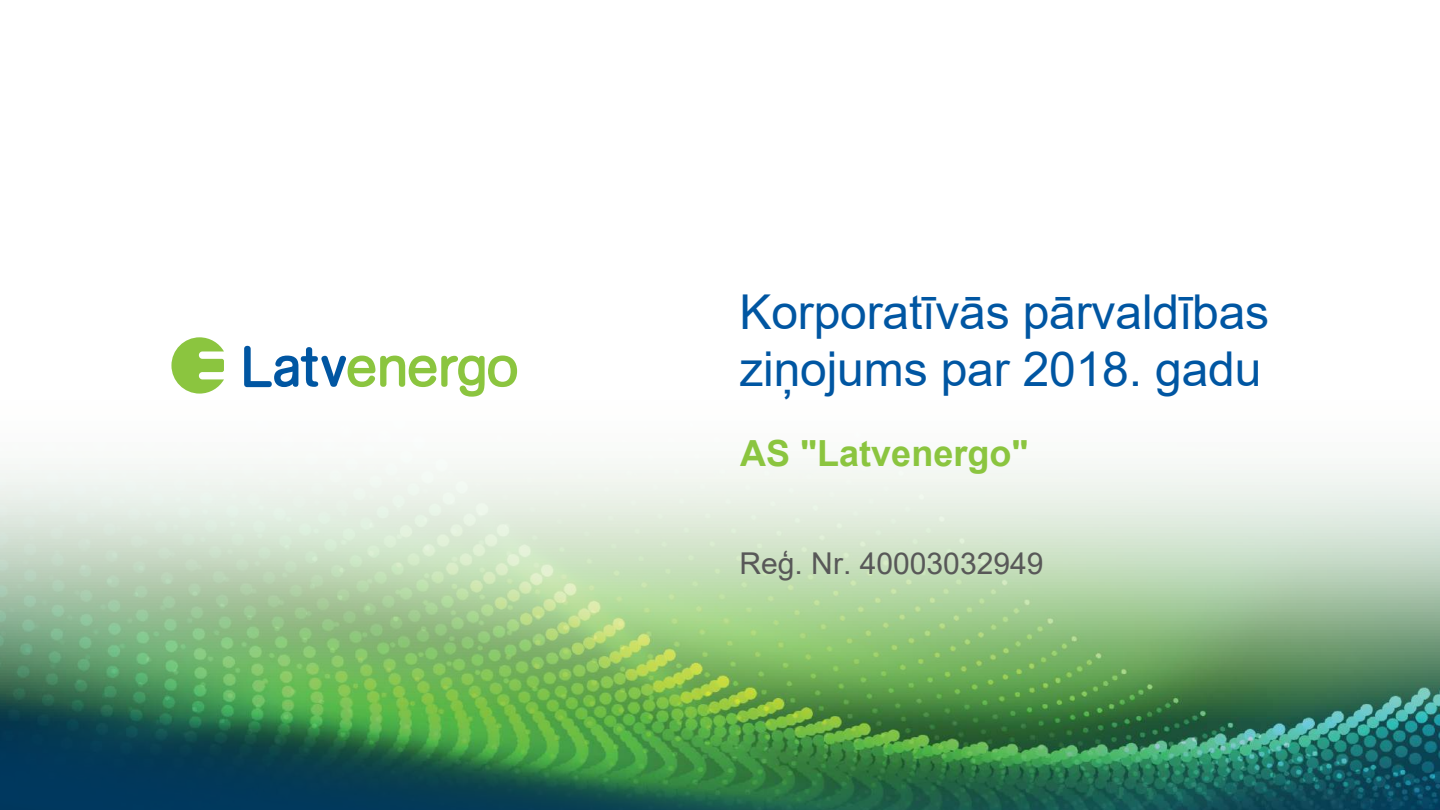
<style>
.page{position:relative;width:1440px;height:810px;background:#fff}
.page>*{position:absolute;margin:0;border:0;box-sizing:border-box;transform-origin:0 0}
.t1{font:48px/57.6px "Arial";letter-spacing:-.005em;color:#0056a2}
.t2{font:700 36px "Arial";color:#8bc53f}
.t3{font:30px "Arial";color:#585858}
</style>
<div class="page">
<img style="left:1130px;top:724px;width:310px;height:86px">
<svg style="left:0;top:345px;width:1440px;height:379px"></svg>
<img style="left:0;top:680px;width:1130px;height:130px">
<svg style="left:171px;top:337px;width:53px;height:57px"></svg>
<svg style="left:244px;top:346px;width:273px;height:51px"></svg>
<p class="t1" style="left:739px;top:283px;width:531px">Korporatīvās pārvaldības ziņojums par 2018. gadu</p>
<p class="t2" style="left:740px;top:427px;width:290px">AS "Latvenergo"</p>
<p class="t3" style="left:739px;top:543px;width:306px">Reģ. Nr. 40003032949</p>
</div>
